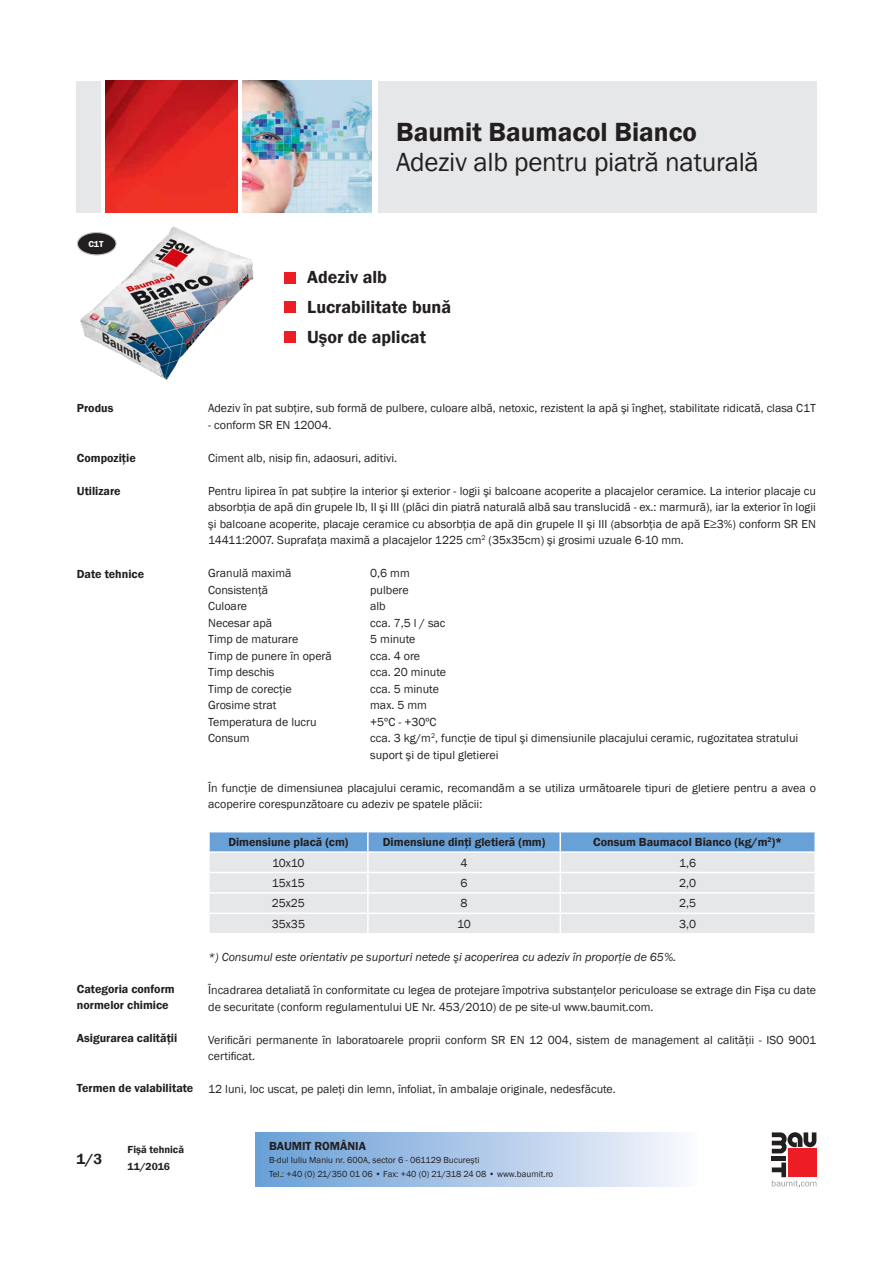
<style>
.page{position:relative;width:893px;height:1263px;background:#fff}
.page>*{position:absolute;margin:0;border:0;box-sizing:border-box;transform-origin:0 0}
.t1{font:27px "Franklin Gothic";letter-spacing:-.01em;color:#231f20}
.t2{font:600 27px "Franklin Gothic";color:#231f20}
.t3{font:600 18px/30px "Franklin Gothic";color:#231f20}
.t4{font:600 15px "Franklin Gothic";color:#231f20}
.t5{font:12px/16.5px "Franklin Gothic";color:#231f20}
.t6{font:600 12px/16.5px "Franklin Gothic";color:#231f20}
.t7{font:italic 12px "Franklin Gothic";color:#231f20}
.t8{font:600 10.5px/16.5px "Franklin Gothic";color:#231f20}
.t9{font:9px/13.5px "Franklin Gothic";color:#231f20}
.t10{font:9px "BM Franklin Gothic URW Dem";color:#fff}
</style>
<div class="page">
<div style="left:77px;top:81px;width:24px;height:132px;background:#e6e7e8"></div>
<div style="left:378px;top:81px;width:438px;height:132px;background:#e6e7e8"></div>
<div style="left:772px;top:1156px;width:14px;height:5px;background:#231f20"></div>
<div style="left:788px;top:1148px;width:28px;height:29px;background:#ed1d24"></div>
<svg style="left:772px;top:1132px;width:44px;height:21px"></svg>
<svg style="left:772px;top:1162px;width:44px;height:24px"></svg>
<img style="left:105px;top:81px;width:133px;height:132px">
<img style="left:77px;top:226px;width:177px;height:154px">
<div style="left:77px;top:233px;width:39px;height:22px;background:#231f20;border-radius:50%"></div>
<div style="left:77px;top:232px;width:40px;height:23px;border:1px solid #bcbec0;border-radius:50%"></div>
<div style="left:255px;top:1132px;width:444px;height:54px;background:linear-gradient(to right,#679dd6,#f9f7fd)"></div>
<img style="left:243px;top:81px;width:129px;height:132px">
<svg style="left:209px;top:832px;width:607px;height:101px;background:#d0dbe6"></svg>
<div style="left:285px;top:272px;width:11px;height:12px;background:#ed1d24"></div>
<div style="left:285px;top:301px;width:11px;height:12px;background:#ed1d24"></div>
<div style="left:285px;top:331px;width:11px;height:12px;background:#ed1d24"></div>
<h1 class="t2" style="left:396px;top:116px;width:302px">Baumit Baumacol Bianco</h1>
<h1 class="t1" style="left:396px;top:146px;width:364px">Adeziv alb pentru piatră naturală</h1>
<p class="t10" style="left:88px;top:239px;width:17px">C1T</p>
<h2 class="t3" style="left:307px;top:262px;width:145px">Adeziv alb<br>Lucrabilitate bună<br>Uşor de aplicat</h2>
<p class="t6" style="left:77px;top:400px;width:38px">Produs</p>
<p class="t6" style="left:77px;top:450px;width:60px">Compoziţie</p>
<p class="t6" style="left:77px;top:483px;width:45px">Utilizare</p>
<p class="t6" style="left:77px;top:566px;width:69px">Date tehnice</p>
<p class="t6" style="left:77px;top:980px;width:99px">Categoria conform normelor chimice</p>
<p class="t6" style="left:77px;top:1030px;width:102px">Asigurarea calităţii</p>
<p class="t6" style="left:77px;top:1080px;width:118px">Termen de valabilitate</p>
<p class="t5" style="left:208px;top:400px;width:609px">Adeziv în pat subţire, sub formă de pulbere, culoare albă, netoxic, rezistent la apă şi îngheţ, stabilitate ridicată, clasa C1T</p>
<p class="t5" style="left:208px;top:417px;width:125px">- conform SR EN 12004.</p>
<p class="t5" style="left:208px;top:450px;width:191px">Ciment alb, nisip fin, adaosuri, aditivi.</p>
<p class="t5" style="left:208px;top:483px;width:609px;text-align:justify">Pentru lipirea în pat subţire la interior şi exterior - logii şi balcoane acoperite a placajelor ceramice. La interior placaje cu absorbţia de apă din grupele Ib, II şi III (plăci din piatră naturală albă sau translucidă - ex.: marmură), iar la exterior în logii şi balcoane acoperite, placaje ceramice cu absorbţia de apă din grupele II şi III (absorbţia de apă E≥3%) conform SR EN 14411:2007. Suprafaţa maximă a placajelor 1225 cm<sup>2</sup> (35x35cm) şi grosimi uzuale 6-10 mm.</p>
<p class="t5" style="left:208px;top:565px;width:85px">Granulă maximă</p>
<p class="t5" style="left:370px;top:565px;width:41px">0,6 mm</p>
<p class="t5" style="left:208px;top:582px;width:61px">Consistenţă</p>
<p class="t5" style="left:370px;top:582px;width:40px">pulbere</p>
<p class="t5" style="left:208px;top:598px;width:41px">Culoare</p>
<p class="t5" style="left:370px;top:598px;width:17px">alb</p>
<p class="t5" style="left:208px;top:615px;width:65px">Necesar apă</p>
<p class="t5" style="left:370px;top:615px;width:77px">cca. 7,5 l / sac</p>
<p class="t5" style="left:208px;top:631px;width:92px">Timp de maturare</p>
<p class="t5" style="left:370px;top:631px;width:47px">5 minute</p>
<p class="t5" style="left:208px;top:648px;width:125px">Timp de punere în operă</p>
<p class="t5" style="left:370px;top:648px;width:52px">cca. 4 ore</p>
<p class="t5" style="left:208px;top:664px;width:68px">Timp deschis</p>
<p class="t5" style="left:370px;top:664px;width:77px">cca. 20 minute</p>
<p class="t5" style="left:208px;top:681px;width:85px">Timp de corecţie</p>
<p class="t5" style="left:370px;top:681px;width:70px">cca. 5 minute</p>
<p class="t5" style="left:208px;top:697px;width:70px">Grosime strat</p>
<p class="t5" style="left:370px;top:697px;width:58px">max. 5 mm</p>
<p class="t5" style="left:208px;top:714px;width:110px">Temperatura de lucru</p>
<p class="t5" style="left:370px;top:714px;width:68px">+5ºC - +30ºC</p>
<p class="t5" style="left:208px;top:730px;width:43px">Consum</p>
<p class="t5" style="left:370px;top:730px;width:430px">cca. 3 kg/m<sup>2</sup>, funcţie de tipul şi dimensiunile placajului ceramic, rugozitatea stratului suport şi de tipul gletierei</p>
<p class="t5" style="left:208px;top:780px;width:609px">În funcţie de dimensiunea placajului ceramic, recomandăm a se utiliza următoarele tipuri de gletiere pentru a avea o acoperire corespunzătoare cu adeziv pe spatele plăcii:</p>
<p class="t6" style="left:228px;top:834px;width:122px">Dimensiune placă (cm)</p>
<p class="t6" style="left:383px;top:834px;width:164px">Dimensiune dinţi gletieră (mm)</p>
<p class="t6" style="left:593px;top:834px;width:190px">Consum Baumacol Bianco (kg/m<sup>2</sup>)*</p>
<p class="t5" style="left:272px;top:854px;width:34px">10x10</p>
<p class="t5" style="left:461px;top:854px;width:9px">4</p>
<p class="t5" style="left:679px;top:854px;width:18px">1,6</p>
<p class="t5" style="left:272px;top:875px;width:34px">15x15</p>
<p class="t5" style="left:461px;top:875px;width:9px">6</p>
<p class="t5" style="left:679px;top:875px;width:19px">2,0</p>
<p class="t5" style="left:272px;top:895px;width:35px">25x25</p>
<p class="t5" style="left:461px;top:895px;width:9px">8</p>
<p class="t5" style="left:679px;top:895px;width:19px">2,5</p>
<p class="t5" style="left:272px;top:916px;width:35px">35x35</p>
<p class="t5" style="left:457px;top:916px;width:15px">10</p>
<p class="t5" style="left:679px;top:916px;width:19px">3,0</p>
<p class="t7" style="left:208px;top:950px;width:470px">*) Consumul este orientativ pe suporturi netede şi acoperirea cu adeziv în proporţie de 65%.</p>
<p class="t5" style="left:208px;top:982px;width:609px">Încadrarea detaliată în conformitate cu legea de protejare împotriva substanţelor periculoase se extrage din Fişa cu date de securitate (conform regulamentului UE Nr. 453/2010) de pe site-ul www.baumit.com.</p>
<p class="t5" style="left:208px;top:1032px;width:609px">Verificări permanente în laboratoarele proprii conform SR EN 12 004, sistem de management al calităţii - ISO 9001 certificat.</p>
<p class="t5" style="left:208px;top:1081px;width:409px">12 luni, loc uscat, pe paleţi din lemn, înfoliat, în ambalaje originale, nedesfăcute.</p>
<p class="t4" style="left:77px;top:1149px;width:27px">1/3</p>
<p class="t8" style="left:128px;top:1142px;width:58px">Fişă tehnică<br>11/2016</p>
<p class="t6" style="left:269px;top:1137px;width:98px">BAUMIT ROMÂNIA</p>
<p class="t9" style="left:269px;top:1153px;width:286px">B-dul Iuliu Maniu nr. 600A, sector 6 - 061129 Bucureşti<br>Tel.: +40 (0) 21/350 01 06 • Fax: +40 (0) 21/318 24 08 • www.baumit.ro</p>
</div>
